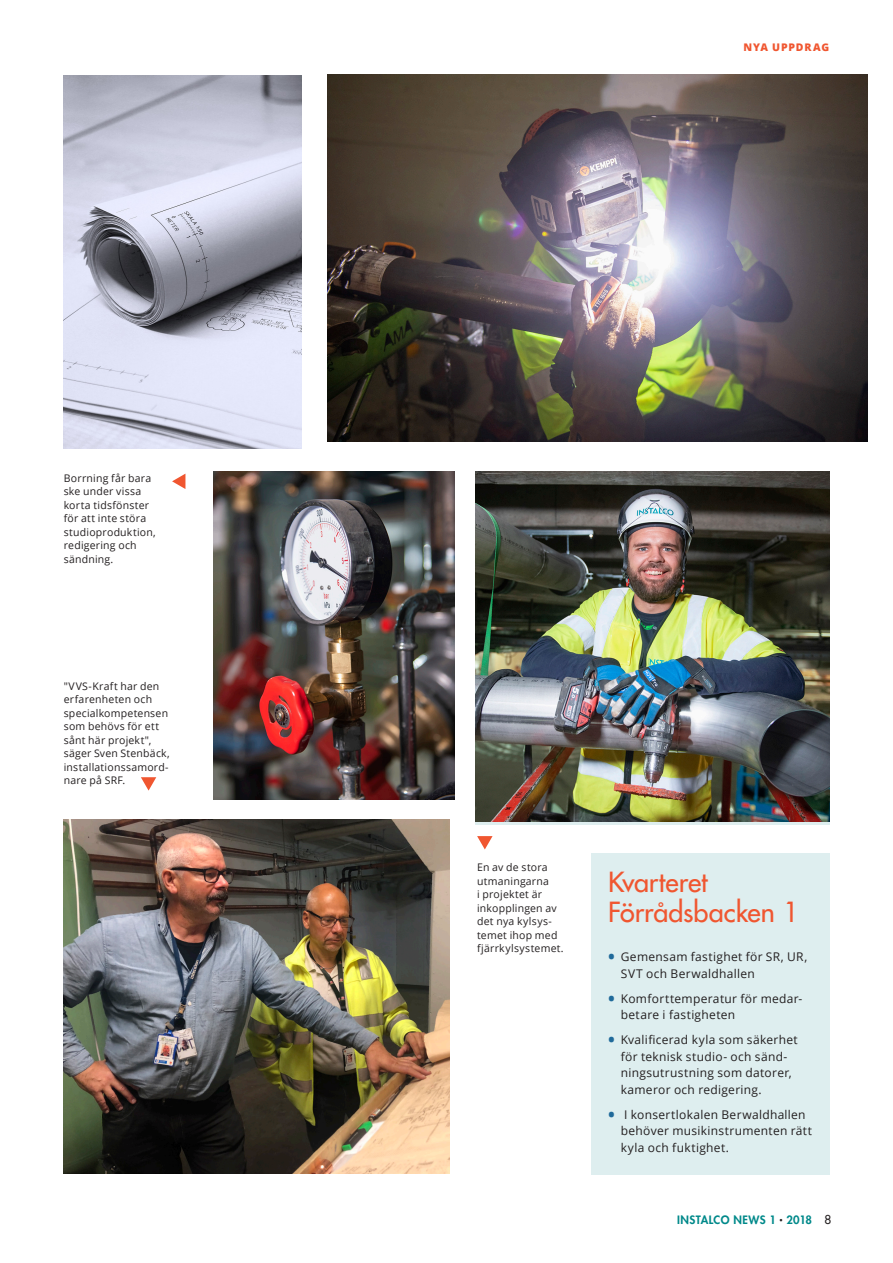
<style>
.page{position:relative;width:893px;height:1263px;background:#fff}
.page>*{position:absolute;margin:0;border:0;box-sizing:border-box;transform-origin:0 0}
.Rubrik_Notiser_Vers{font:500 27px/30px "Futura Std";color:#f05630}
.t1{font:12px/16.5px "Open Sans";letter-spacing:.025em;color:#231f20}
.INSTALCO_NEWS_Pagine{font:800 11.25px "Futura Std";letter-spacing:.03em;color:#00898a}
.Bildtext_Svart{font:10.5px/13.5px "Open Sans";letter-spacing:.02em;color:#231f20}
.t2{font:800 10.5px "Open Sans";letter-spacing:.08em;color:#f05630}
.s1{font-weight:700;font-size:18px;color:#206a9a}
.s2{font-family:"Open Sans";font-weight:400;font-size:10.5px;color:#231f20}
.s3{font-weight:500;font-size:12px;color:#231f20}
</style>
<div class="page">
<img style="left:64px;top:76px;width:238px;height:372px">
<img style="left:64px;top:820px;width:386px;height:354px">
<img style="left:475px;top:471px;width:354px;height:350px">
<svg style="left:172px;top:474px;width:13px;height:15px"></svg>
<div style="left:591px;top:853px;width:238px;height:321px;background:#deeeef"></div>
<svg style="left:141px;top:777px;width:15px;height:14px"></svg>
<svg style="left:477px;top:836px;width:16px;height:13px"></svg>
<img style="left:327px;top:74px;width:540px;height:368px">
<img style="left:214px;top:471px;width:241px;height:328px">
<p class="Bildtext_Svart" style="left:64px;top:471px;width:93px">Borrning får bara ske under vissa korta tidsfönster för att inte störa studioproduktion, redigering och sändning.</p>
<p class="Bildtext_Svart" style="left:64px;top:679px;width:108px">"VVS-Kraft har den erfarenheten och specialkompetensen som behövs för ett sånt här projekt", säger Sven Stenbäck, installationssamord&shy;nare på SRF.</p>
<p class="t2" style="left:743px;top:39px;width:87px">NYA UPPDRAG</p>
<p class="Bildtext_Svart" style="left:477px;top:860px;width:88px">En av de stora utmaningarna<br>i projektet är inkopplingen av det nya kylsys&shy;temet ihop med fjärrkylsystemet.</p>
<p class="Rubrik_Notiser_Vers" style="left:608px;top:867px;width:192px">Kvarteret<br>Förrådsbacken 1</p>
<p class="t1" style="left:621px;top:948px;width:188px;text-indent:-13px"><span class="s1">•</span> Gemensam fastighet för SR, UR,<br>SVT och Berwaldhallen</p>
<p class="t1" style="left:621px;top:990px;width:183px;text-indent:-13px"><span class="s1">•</span> Komforttemperatur för medar&shy;betare i fastigheten</p>
<p class="t1" style="left:621px;top:1031px;width:178px;text-indent:-13px"><span class="s1">•</span> Kvalificerad kyla som säkerhet för teknisk studio- och sänd&shy;ningsutrustning som datorer, kameror och redigering.</p>
<p class="t1" style="left:621px;top:1106px;width:193px;text-indent:-13px"><span class="s1">•</span> I konsertlokalen Berwaldhallen behöver musikinstrumenten rätt kyla och fuktighet.</p>
<p class="INSTALCO_NEWS_Pagine" style="left:677px;top:1212px;width:156px">INSTALCO NEWS 1 <span class="s2">•</span> 2018 <span class="s3">8</span></p>
</div>
